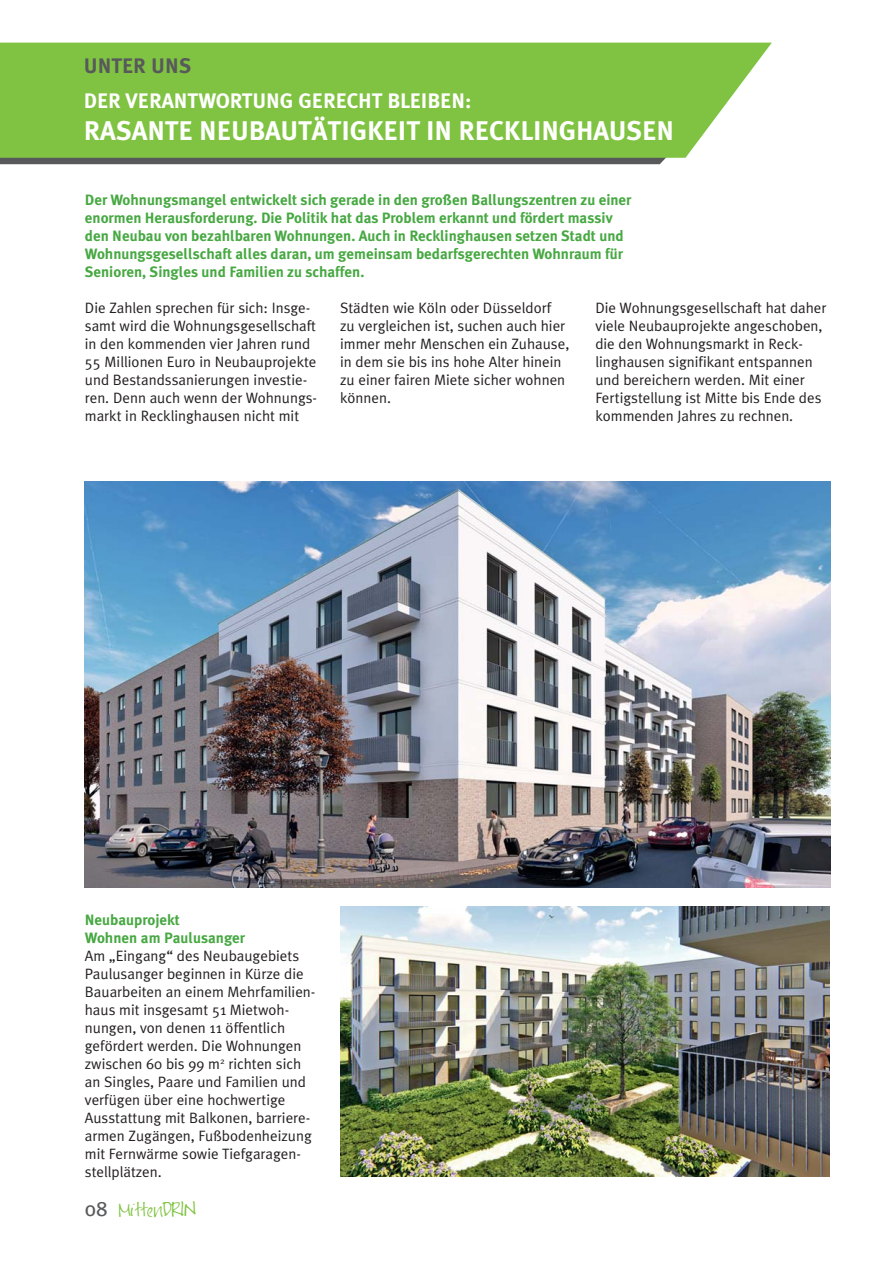
<style>
.page{position:relative;width:893px;height:1263px;background:#fff}
.page>*{position:absolute;margin:0;border:0;box-sizing:border-box;transform-origin:0 0}
.t1{font:700 27px "Meta Plus";letter-spacing:-.005em;color:#fff}
.t2{font:700 21px "Meta Plus";letter-spacing:-.005em;color:#fff}
.t3{font:700 21px "Meta Plus";color:#58595b}
.t4{font:15px/18px "Meta Plus Normal";color:#231f20}
.t5{font:700 15px/18px "Meta Plus";color:#47a842}
.t6{font:14.85px "FG Jayne Print";color:#80c342}
.s1{font-family:"Meta Plus";font-size:21px;color:#58595b}
.s2{font-size:17.1px}
</style>
<div class="page">
<div style="left:0;top:158px;width:666px;height:6px;background:#58595b"></div>
<div style="left:0;top:43px;width:771px;height:115px;background:#80c342"></div>
<img style="left:85px;top:481px;width:745px;height:407px">
<img style="left:340px;top:907px;width:489px;height:270px">
<h2 class="t3" style="left:84px;top:56px;width:109px">UNTER UNS</h2>
<h2 class="t2" style="left:84px;top:90px;width:389px">DER VERANTWORTUNG GERECHT BLEIBEN:</h2>
<h1 class="t1" style="left:84px;top:118px;width:591px">RASANTE NEUBAUTÄTIGKEIT IN RECKLINGHAUSEN</h1>
<p class="t5" style="left:85px;top:191px;width:548px">Der Wohnungsmangel entwickelt sich gerade in den großen Ballungszentren zu einer enormen Herausforderung. Die Politik hat das Problem erkannt und fördert massiv den Neubau von bezahlbaren Wohnungen. Auch in Recklinghausen setzen Stadt und Wohnungsgesellschaft alles daran, um gemeinsam bedarfsgerechten Wohnraum für Senioren, Singles und Familien zu schaffen.</p>
<p class="t4" style="left:85px;top:300px;width:234px">Die Zahlen sprechen für sich: Insge&shy;samt wird die Wohnungsgesellschaft in den kommenden vier Jahren rund 55 Millionen Euro in Neubauprojekte und Bestandssanierungen investie&shy;ren. Denn auch wenn der Wohnungs&shy;markt in Recklinghausen nicht mit</p>
<p class="t4" style="left:340px;top:300px;width:231px">Städten wie Köln oder Düsseldorf zu vergleichen ist, suchen auch hier immer mehr Menschen ein Zuhause, in dem sie bis ins hohe Alter hinein zu einer fairen Miete sicher wohnen können.</p>
<p class="t4" style="left:595px;top:300px;width:233px">Die Wohnungsgesellschaft hat daher viele Neubauprojekte angeschoben, die den Wohnungsmarkt in Reck&shy;linghausen signifikant entspannen und bereichern werden. Mit einer Fertigstellung ist Mitte bis Ende des kommenden Jahres zu rechnen.</p>
<p class="t5" style="left:85px;top:911px;width:162px">Neubauprojekt<br>Wohnen am Paulusanger</p>
<p class="t4" style="left:85px;top:948px;width:232px">Am „Eingang“ des Neubaugebiets<br>Paulusanger beginnen in Kürze die<br>Bauarbeiten an einem Mehrfamilien&shy;haus mit insgesamt 51 Mietwoh&shy;nungen, von denen 11 öffentlich gefördert werden. Die Wohnungen zwischen 60 bis 99 m<sup>2</sup> richten sich an Singles, Paare und Familien und verfügen über eine hochwertige<br>Ausstattung mit Balkonen, barriere&shy;armen Zugängen, Fußbodenheizung mit Fernwärme sowie Tiefgaragen&shy;stellplätzen.</p>
<p class="t6" style="left:85px;top:1203px;width:113px"><span class="s1">08</span> Mitten<span class="s2">DRIN</span></p>
</div>
